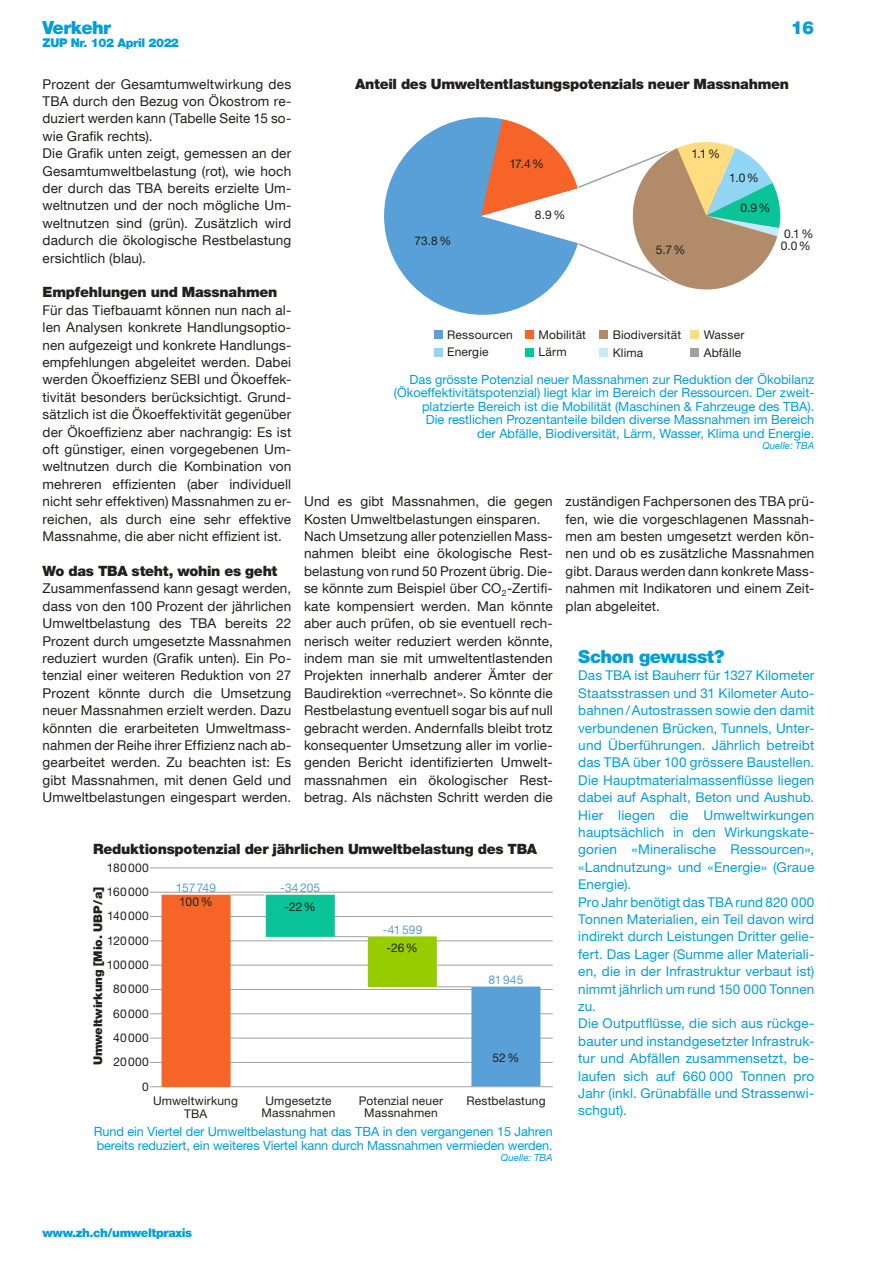
<style>
.page{position:relative;width:893px;height:1263px;background:#fff}
.page>*{position:absolute;margin:0;border:0;box-sizing:border-box;transform-origin:0 0}
.t1{font:900 18px "Helvetica Neue LT Std";letter-spacing:-.025em;color:#009fda}
.t2{font:900 18px "Helvetica Neue LT Com";letter-spacing:-.03em;color:#009fda}
.t3{font:900 14.25px "Helvetica Neue LT Std";letter-spacing:-.015em;color:#21201c}
.t4{font:13.5px/17.4px "Helvetica Neue LT Com";letter-spacing:.01em;color:#21201c;text-align:justify}
.t5{font:13.5px/17.4px "Helvetica Neue LT Std";letter-spacing:.01em;color:#009fda}
.t6{font:12.75px/13.5px "Helvetica Neue LT Std";color:#009fda;text-align:right}
.t7{font:12px/24.3px "Helvetica Neue LT Std";letter-spacing:.015em;color:#21201c}
.t8{font:900 12px "Helvetica Neue LT Com";letter-spacing:-.03em;color:#009fda}
.t9{font:12px/19.5px "Helvetica Neue LT Std";letter-spacing:.005em;color:#58a0d7;text-align:center}
.t10{font:900 12px "Helvetica Neue LT Std";letter-spacing:-.01em;color:#21201c}
.t11{font:italic 9.75px "Helvetica Neue LT Std";color:#009fda}
.s1{color:#21201c}
</style>
<div class="page">
<svg style="left:384px;top:117px;width:396px;height:198px"></svg>
<div style="left:434px;top:330px;width:9px;height:9px;background:#58a0d7"></div>
<div style="left:434px;top:348px;width:9px;height:8px;background:#91d6f4"></div>
<div style="left:525px;top:330px;width:9px;height:9px;background:#f66527"></div>
<div style="left:525px;top:348px;width:9px;height:8px;background:#0ac398"></div>
<div style="left:600px;top:330px;width:8px;height:9px;background:#b28b6a"></div>
<div style="left:600px;top:348px;width:8px;height:8px;background:#c6e9fa"></div>
<div style="left:691px;top:330px;width:8px;height:9px;background:#ffdc7f"></div>
<div style="left:691px;top:348px;width:8px;height:8px;background:#a1a19e"></div>
<hr style="left:231px;top:895px;width:33px;height:1px;background:#a1a19e">
<hr style="left:333px;top:936px;width:35px;height:1px;background:#a1a19e">
<hr style="left:437px;top:986px;width:35px;height:1px;background:#a1a19e">
<hr style="left:150px;top:868px;width:403px;height:1px;background:#a1a19e">
<hr style="left:150px;top:892px;width:403px;height:1px;background:#a1a19e">
<hr style="left:150px;top:916px;width:403px;height:1px;background:#a1a19e">
<hr style="left:150px;top:940px;width:403px;height:1px;background:#a1a19e">
<hr style="left:150px;top:965px;width:403px;height:1px;background:#a1a19e">
<hr style="left:150px;top:989px;width:403px;height:1px;background:#a1a19e">
<hr style="left:150px;top:1013px;width:403px;height:1px;background:#a1a19e">
<hr style="left:150px;top:1038px;width:403px;height:1px;background:#a1a19e">
<hr style="left:150px;top:1062px;width:403px;height:1px;background:#a1a19e">
<hr style="left:150px;top:1086px;width:403px;height:1px;background:#a1a19e">
<div style="left:162px;top:895px;width:69px;height:192px;background:#f66527"></div>
<div style="left:266px;top:895px;width:69px;height:42px;background:#0ac398"></div>
<div style="left:368px;top:936px;width:69px;height:51px;background:#97cc00"></div>
<div style="left:471px;top:986px;width:69px;height:100px;background:#58a0d7"></div>
<h1 class="t2" style="left:43px;top:17px;width:70px">Verkehr</h1>
<p class="t8" style="left:43px;top:35px;width:138px">ZUP Nr. 102 April 2022</p>
<h1 class="t2" style="left:791px;top:17px;width:25px">16</h1>
<h3 class="t3" style="left:355px;top:75px;width:436px">Anteil des Umweltentlastungspotenzials neuer Massnahmen</h3>
<p class="t4" style="left:43px;top:75px;width:250px;text-align:left">Prozent der Gesamtumweltwirkung des TBA durch den Bezug von Ökostrom re&shy;duziert werden kann (Tabelle Seite 15 so&shy;wie Grafik rechts).<br>Die Grafik unten zeigt, gemessen an der Gesamtumweltbelastung (rot), wie hoch der durch das TBA bereits erzielte Um&shy;weltnutzen und der noch mögliche Um&shy;weltnutzen sind (grün). Zusätzlich wird dadurch die ökologische Restbelastung ersichtlich (blau).</p>
<h3 class="t3" style="left:43px;top:284px;width:236px">Empfehlungen und Massnahmen</h3>
<p class="t4" style="left:43px;top:301px;width:250px">Für das Tiefbauamt können nun nach al&shy;len Analysen konkrete Handlungsoptio&shy;nen aufgezeigt und konkrete Handlungs&shy;empfehlungen abgeleitet werden. Dabei werden Ökoeffizienz SEBI und Ökoeffek&shy;tivität besonders berücksichtigt. Grund&shy;sätzlich ist die Ökoeffektivität gegenüber der Ökoeffizienz aber nachrangig: Es ist oft günstiger, einen vorgegebenen Um&shy;weltnutzen durch die Kombination von mehreren effizienten (aber individuell nicht sehr effektiven) Massnahmen zu er&shy;reichen, als durch eine sehr effektive Massnahme, die aber nicht effizient ist.</p>
<h3 class="t3" style="left:43px;top:562px;width:236px">Wo das TBA steht, wohin es geht</h3>
<p class="t4" style="left:43px;top:579px;width:250px">Zusammenfassend kann gesagt werden, dass von den 100 Prozent der jährlichen Umweltbelastung des TBA bereits 22<br>Prozent durch umgesetzte Massnahmen reduziert wurden (Grafik unten). Ein Po&shy;tenzial einer weiteren Reduktion von 27<br>Prozent könnte durch die Umsetzung neuer Massnahmen erzielt werden. Dazu könnten die erarbeiteten Umweltmass&shy;nahmen der Reihe ihrer Effizienz nach ab&shy;gearbeitet werden. Zu beachten ist: Es gibt Massnahmen, mit denen Geld und Umweltbelastungen eingespart werden.</p>
<p class="t7" style="left:691px;top:142px;width:30px">1.1 %</p>
<p class="t7" style="left:509px;top:152px;width:36px">17.4 %</p>
<p class="t7" style="left:729px;top:165px;width:31px">1.0 %</p>
<p class="t7" style="left:740px;top:196px;width:32px">0.9 %</p>
<p class="t7" style="left:535px;top:202px;width:32px">8.9 %</p>
<p class="t7" style="left:781px;top:228px;width:34px;line-height:11.4px">0.1 %<br>0.0 %</p>
<p class="t7" style="left:415px;top:229px;width:38px">73.8 %</p>
<p class="t7" style="left:656px;top:237px;width:31px">5.7 %</p>
<p class="t7" style="left:447px;top:326px;width:67px;line-height:17.4px">Ressourcen<br>Energie</p>
<p class="t7" style="left:538px;top:326px;width:49px;line-height:17.4px">Mobilität<br>Lärm</p>
<p class="t7" style="left:613px;top:326px;width:70px;line-height:17.4px">Biodiversität<br>Klima</p>
<p class="t7" style="left:704px;top:326px;width:42px;line-height:17.4px">Wasser<br>Abfälle</p>
<h4 class="t6" style="left:394px;top:372px;width:422px">Das grösste Potenzial neuer Massnahmen zur Reduktion der Ökobilanz (Ökoeffektivitätspotenzial) liegt klar im Bereich der Ressourcen. Der zweit&shy;platzierte Bereich ist die Mobilität (Maschinen &amp; Fahrzeuge des TBA).<br>Die restlichen Prozent anteile bilden diverse Massnahmen im Bereich<br>der Abfälle, Biodiversität, Lärm, Wasser, Klima und Energie.</h4>
<h5 class="t11" style="left:762px;top:440px;width:53px">Quelle: TBA</h5>
<p class="t4" style="left:304px;top:492px;width:250px;text-align:left">Und es gibt Massnahmen, die gegen Kosten Umweltbelastungen einsparen.<br>Nach Umsetzung aller potenziellen Mass&shy;nahmen bleibt eine ökologische Rest&shy;belastung von rund 50 Prozent übrig. Die&shy;se könnte zum Beispiel über CO<sub>2</sub>-Zertifi&shy;kate kompensiert werden. Man könnte aber auch prüfen, ob sie eventuell rech&shy;nerisch weiter reduziert werden könnte, indem man sie mit umweltentlastenden Projekten innerhalb anderer Ämter der Baudirektion «verrechnet». So könnte die Restbelastung eventuell sogar bis auf null gebracht werden. Andernfalls bleibt trotz konsequenter Umsetzung aller im vorlie&shy;genden Bericht identifizierten Umwelt&shy;massnahmen ein ökologischer Rest&shy;betrag. Als nächsten Schritt werden die</p>
<p class="t4" style="left:566px;top:492px;width:250px">zuständigen Fachpersonen des TBA prü&shy;fen, wie die vorgeschlagenen Massnah&shy;men am besten umgesetzt werden kön&shy;nen und ob es zusätzliche Massnahmen gibt. Daraus werden dann konkrete Mass&shy;nahmen mit Indikatoren und einem Zeit&shy;plan abgeleitet.</p>
<h2 class="t1" style="left:578px;top:646px;width:148px">Schon gewusst?</h2>
<p class="t5" style="left:578px;top:667px;width:238px">Das TBA ist Bauherr für 1327 Kilometer Staatsstrassen und 31 Kilometer Auto&shy;bahnen / Autostrassen sowie den damit verbundenen Brücken, Tunnels, Unter&shy;und Überführungen. Jährlich betreibt das TBA über 100 grössere Baustellen.<br>Die Hauptmaterialmassenflüsse liegen dabei auf Asphalt, Beton und Aushub.<br>Hier liegen die Umweltwirkungen hauptsächlich in den Wirkungskate&shy;gorien «Mineralische Ressourcen», «Landnutzung» und «Energie» (Graue Energie).<br>Pro Jahr benötigt das TBA rund 820 000<br>Tonnen Materialien, ein Teil davon wird indirekt durch Leistungen Dritter gelie&shy;fert. Das Lager (Summe aller Materiali&shy;en, die in der Infrastruktur verbaut ist) nimmt jährlich um rund 150 000 Tonnen zu.<br>Die Outputflüsse, die sich aus rückge&shy;bauter und instandgesetzter Infrastruk&shy;tur und Abfällen zusammensetzt, be&shy;laufen sich auf 660 000 Tonnen pro Jahr (inkl. Grünabfälle und Strassenwi&shy;schgut).</p>
<h3 class="t3" style="left:93px;top:841px;width:446px">Reduktionspotenzial der jährlichen Umweltbelastung des TBA</h3>
<p class="t10" style="left:91px;top:1065px;width:180px;rotate:-90deg">Umweltwirkung [Mio. UBP / a]</p>
<p class="t7" style="left:179px;top:889px;width:35px">100 %</p>
<p class="t7" style="left:107px;top:855px;width:44px;text-align:right">180 000<br>160 000<br>140 000<br>120 000<br>100 000<br>80 000<br>60 000<br>40 000<br>20 000<br>0</p>
<p class="t9" style="left:176px;top:878px;width:42px">157 749</p>
<p class="t9" style="left:280px;top:878px;width:42px">-34 205 <span class="s1">-22 %</span></p>
<p class="t9" style="left:383px;top:920px;width:41px;line-height:18.5px">-41 599 <span class="s1">-26 %</span></p>
<p class="t9" style="left:489px;top:970px;width:36px">81 945</p>
<p class="t7" style="left:493px;top:1046px;width:28px">52 %</p>
<p class="t7" style="left:153px;top:1094px;width:86px;line-height:13.5px;text-align:center">Umweltwirkung<br>TBA</p>
<p class="t7" style="left:262px;top:1094px;width:75px;line-height:12px;text-align:center">Umgesetzte<br>Massnahmen</p>
<p class="t7" style="left:359px;top:1094px;width:86px;line-height:12px;text-align:center">Potenzial neuer<br>Massnahmen</p>
<p class="t7" style="left:466px;top:1088px;width:81px">Restbelastung</p>
<h4 class="t6" style="left:94px;top:1124px;width:461px;text-align:left">Rund ein Viertel der Umweltbelastung hat das TBA in den vergangenen 15 Jahren bereits reduziert, ein weiteres Viertel kann durch Massnahmen vermieden werden.</h4>
<h5 class="t11" style="left:501px;top:1151px;width:53px">Quelle: TBA</h5>
<p class="t8" style="left:43px;top:1226px;width:151px">www.zh.ch/umweltpraxis</p>
</div>
